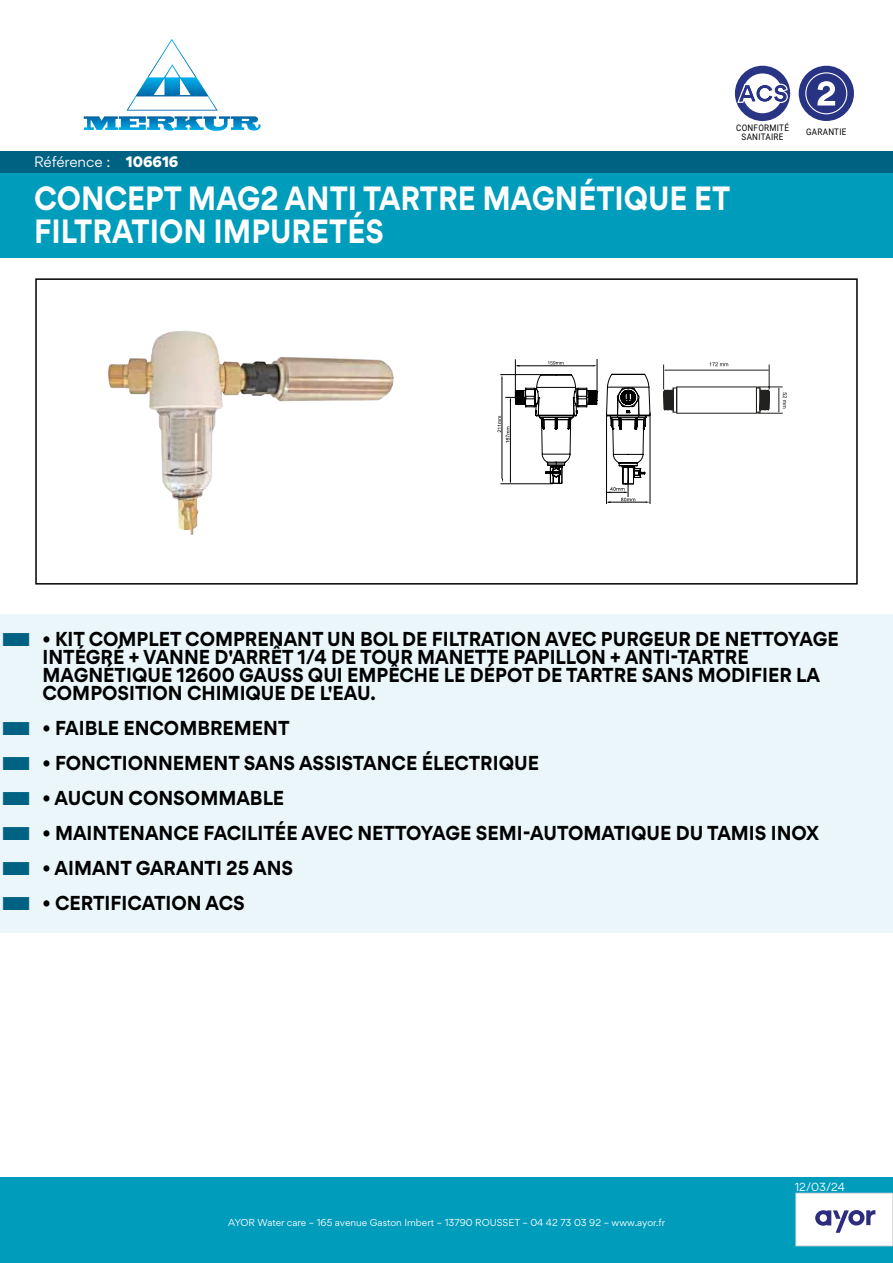
<style>
.page{position:relative;width:893px;height:1263px;background:#fff}
.page>*{position:absolute;margin:0;border:0;box-sizing:border-box;transform-origin:0 0}
.t1{font:700 30px/33px "Gordita";color:#fff;scale:.9 1}
.t2{font:700 18px/18px "Gordita";color:#000;scale:.95 1}
.t3{font:13.5px "Gordita";letter-spacing:-.005em;color:#fff}
.t4{font:10.5px "Gordita";color:#fff}
.t5{font:9px "Gordita";color:#fff}
.t6{font:9px/9px "Roboto";letter-spacing:.035em;color:#000;text-align:center;scale:.9 1}
.s1{font-weight:900}
</style>
<div class="page">
<hr style="left:515px;top:360px;width:1px;height:38px;background:#000">
<hr style="left:597px;top:359px;width:1px;height:39px;background:#000">
<hr style="left:517px;top:365px;width:76px;height:1px;background:#000">
<svg style="left:548px;top:361px;width:16px;height:4px"></svg>
<hr style="left:501px;top:374px;width:48px;height:1px;background:#000">
<svg style="left:497px;top:375px;width:100px;height:109px"></svg>
<hr style="left:650px;top:413px;width:1px;height:91px;background:#000">
<hr style="left:606px;top:413px;width:1px;height:91px;background:#000">
<svg style="left:606px;top:374px;width:44px;height:129px"></svg>
<svg style="left:663px;top:362px;width:124px;height:51px"></svg>
<div style="left:0;top:1178px;width:893px;height:85px;background:#009cbc"></div>
<div style="left:796px;top:1193px;width:97px;height:53px;background:#fff"></div>
<div style="left:795px;top:1193px;width:98px;height:53px;border:1px solid #dadada"></div>
<img style="left:108px;top:331px;width:167px;height:204px">
<div style="left:0;top:172px;width:893px;height:85px;background:#009cbc"></div>
<div style="left:735px;top:66px;width:55px;height:55px;background:#293584;border-radius:50%"></div>
<div style="left:743px;top:73px;width:39px;height:40px;background:#fff;border-radius:50%"></div>
<svg style="left:737px;top:84px;width:51px;height:19px"></svg>
<div style="left:799px;top:66px;width:55px;height:55px;background:#293384;border-radius:50%"></div>
<svg style="left:805px;top:72px;width:42px;height:42px"></svg>
<div style="left:35px;top:278px;width:823px;height:307px;border:2px solid #000"></div>
<div style="left:0;top:615px;width:893px;height:107px;background:#eaf6fa"></div>
<div style="left:0;top:704px;width:893px;height:53px;background:#eaf6fa"></div>
<div style="left:0;top:739px;width:893px;height:53px;background:#eaf6fa"></div>
<div style="left:0;top:774px;width:893px;height:53px;background:#eaf6fa"></div>
<div style="left:0;top:809px;width:893px;height:53px;background:#eaf6fa"></div>
<div style="left:0;top:844px;width:893px;height:53px;background:#eaf6fa"></div>
<div style="left:0;top:879px;width:893px;height:53px;background:#eaf6fa"></div>
<svg style="left:815px;top:1210px;width:60px;height:23px"></svg>
<svg style="left:83px;top:39px;width:177px;height:92px"></svg>
<div style="left:0;top:151px;width:893px;height:21px;background:#006282"></div>
<p class="t3" style="left:34px;top:152px;width:146px">Référence : <span class="s1">106616</span></p>
<p class="t6" style="left:736px;top:122px;width:60px">CONFORMITÉ<br>SANITAIRE</p>
<p class="t6" style="left:806px;top:127px;width:46px">GARANTIE</p>
<h1 class="t1" style="left:34px;top:182px;width:775px">CONCEPT MAG2 ANTI TARTRE MAGNÉTIQUE ET<br>FILTRATION IMPURETÉS</h1>
<p class="t2" style="left:43px;top:630px;width:840px">• KIT COMPLET COMPRENANT UN BOL DE FILTRATION AVEC PURGEUR DE NETTOYAGE INTÉGRÉ + VANNE D'ARRÊT 1/4 DE TOUR MANETTE PAPILLON + ANTI-TARTRE MAGNÉTIQUE 12600 GAUSS QUI EMPÊCHE LE DÉPOT DE TARTRE SANS MODIFIER LA COMPOSITION CHIMIQUE DE L'EAU.</p>
<p class="t2" style="left:43px;top:719px;width:262px">• FAIBLE ENCOMBREMENT</p>
<p class="t2" style="left:43px;top:754px;width:524px">• FONCTIONNEMENT SANS ASSISTANCE ÉLECTRIQUE</p>
<p class="t2" style="left:43px;top:789px;width:256px">• AUCUN CONSOMMABLE</p>
<p class="t2" style="left:43px;top:824px;width:819px">• MAINTENANCE FACILITÉE AVEC NETTOYAGE SEMI-AUTOMATIQUE DU TAMIS INOX</p>
<p class="t2" style="left:43px;top:859px;width:265px">• AIMANT GARANTI 25 ANS</p>
<p class="t2" style="left:43px;top:894px;width:214px">• CERTIFICATION ACS</p>
<p class="t5" style="left:228px;top:1216px;width:438px">AYOR Water care – 165 avenue Gaston Imbert – 13790 ROUSSET – 04 42 73 03 92 – www.ayor.fr</p>
<p class="t4" style="left:795px;top:1179px;width:52px">12/03/24</p>
</div>
